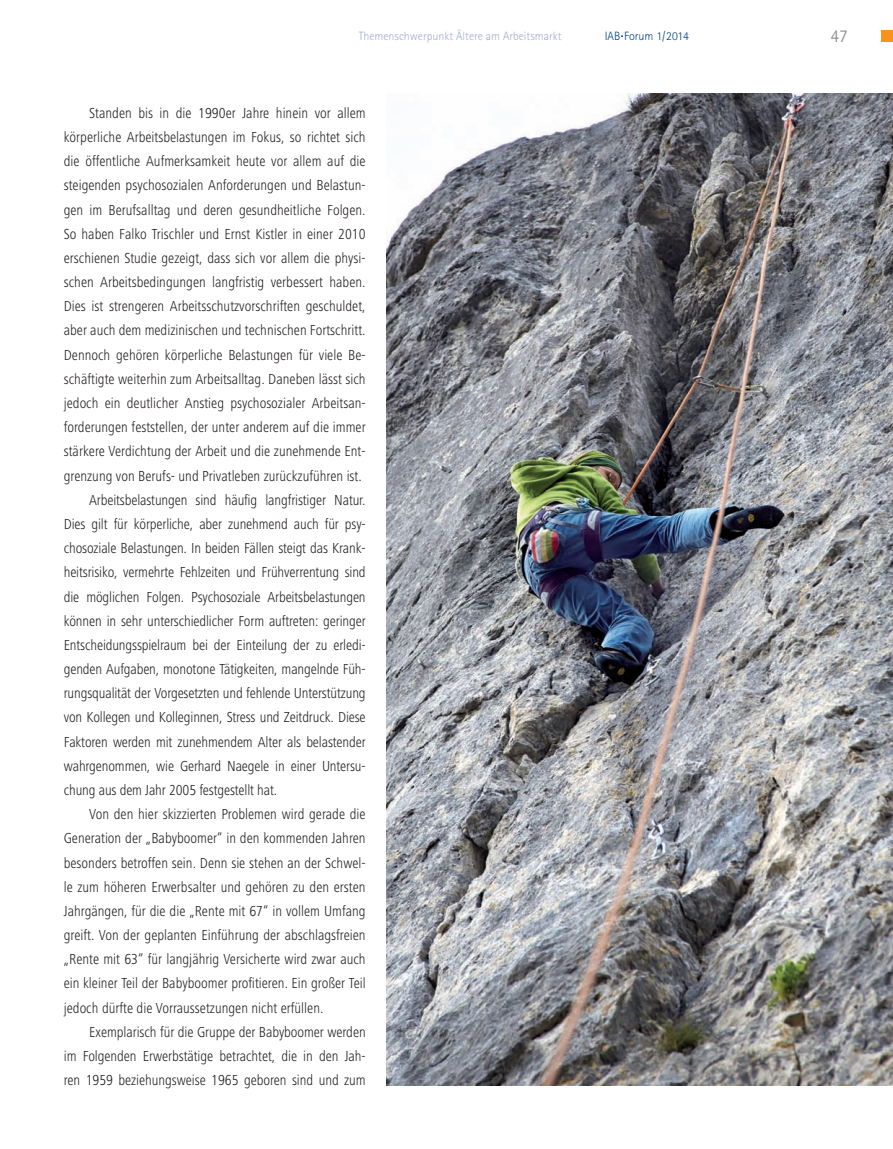
<style>
.page{position:relative;width:893px;height:1149px;background:#fff}
.page>*{position:absolute;margin:0;border:0;box-sizing:border-box;transform-origin:0 0}
.t1{font:300 18px "Rotis Sans Serif";color:#808285}
.t2{font:300 condensed 15px "Frutiger Next LT";color:#231f20}
.t3{font:300 12px "Rotis Sans Serif";color:#a0acce}
.t4{font:300 12px "Rotis Sans Serif";color:#014081}
</style>
<div class="page">
<div style="left:881px;top:30px;width:12px;height:12px;background:#f7931d"></div>
<img style="left:387px;top:94px;width:506px;height:990px">
<p class="t3" style="left:359px;top:32px;width:204px">Themenschwerpunkt Ältere am Arbeitsmarkt</p>
<p class="t4" style="left:605px;top:32px;width:86px">IAB<sup>.</sup> Forum 1/2014</p>
<p class="t1" style="left:830px;top:30px;width:19px">47</p>
<p class="t2" style="left:89px;top:107px;width:278px">Standen bis in die 1990er Jahre hinein vor allem</p>
<p class="t2" style="left:64px;top:131px;width:303px">körperliche Arbeitsbelastungen im Fokus, so richtet sich</p>
<p class="t2" style="left:64px;top:155px;width:303px">die öffentliche Aufmerksamkeit heute vor allem auf die</p>
<p class="t2" style="left:64px;top:180px;width:303px">steigenden psychosozialen Anforderungen und Belastun-</p>
<p class="t2" style="left:64px;top:204px;width:303px">gen im Berufsalltag und deren gesundheitliche Folgen.</p>
<p class="t2" style="left:64px;top:228px;width:303px">So haben Falko Trischler und Ernst Kistler in einer 2010</p>
<p class="t2" style="left:64px;top:252px;width:303px">erschienen Studie gezeigt, dass sich vor allem die physi-</p>
<p class="t2" style="left:64px;top:276px;width:303px">schen Arbeitsbedingungen langfristig verbessert haben.</p>
<p class="t2" style="left:64px;top:300px;width:303px">Dies ist strengeren Arbeitsschutzvorschriften geschuldet,</p>
<p class="t2" style="left:64px;top:325px;width:303px">aber auch dem medizinischen und technischen Fortschritt.</p>
<p class="t2" style="left:64px;top:349px;width:303px">Dennoch gehören körperliche Belastungen für viele Be-</p>
<p class="t2" style="left:64px;top:373px;width:303px">schäftigte weiterhin zum Arbeitsalltag. Daneben lässt sich</p>
<p class="t2" style="left:64px;top:397px;width:303px">jedoch ein deutlicher Anstieg psychosozialer Arbeitsan-</p>
<p class="t2" style="left:64px;top:421px;width:303px">forderungen feststellen, der unter anderem auf die immer</p>
<p class="t2" style="left:64px;top:445px;width:303px">stärkere Verdichtung der Arbeit und die zunehmende Ent-</p>
<p class="t2" style="left:64px;top:470px;width:300px">grenzung von Berufs- und Privatleben zurückzuführen ist.</p>
<p class="t2" style="left:89px;top:494px;width:278px">Arbeitsbelastungen sind häufig langfristiger Natur.</p>
<p class="t2" style="left:64px;top:518px;width:303px">Dies gilt für körperliche, aber zunehmend auch für psy-</p>
<p class="t2" style="left:64px;top:542px;width:303px">chosoziale Belastungen. In beiden Fällen steigt das Krank-</p>
<p class="t2" style="left:64px;top:566px;width:303px">heitsrisiko, vermehrte Fehlzeiten und Frühverrentung sind</p>
<p class="t2" style="left:64px;top:590px;width:303px">die möglichen Folgen. Psychosoziale Arbeitsbelastungen</p>
<p class="t2" style="left:64px;top:615px;width:303px">können in sehr unterschiedlicher Form auftreten: geringer</p>
<p class="t2" style="left:64px;top:639px;width:303px">Entscheidungsspielraum bei der Einteilung der zu erledi-</p>
<p class="t2" style="left:64px;top:663px;width:303px">genden Aufgaben, monotone Tätigkeiten, mangelnde Füh-</p>
<p class="t2" style="left:64px;top:687px;width:303px">rungsqualität der Vorgesetzten und fehlende Unterstützung</p>
<p class="t2" style="left:64px;top:711px;width:303px">von Kollegen und Kolleginnen, Stress und Zeitdruck. Diese</p>
<p class="t2" style="left:64px;top:735px;width:303px">Faktoren werden mit zunehmendem Alter als belastender</p>
<p class="t2" style="left:64px;top:760px;width:303px">wahrgenommen, wie Gerhard Naegele in einer Untersu-</p>
<p class="t2" style="left:64px;top:784px;width:215px">chung aus dem Jahr 2005 festgestellt hat.</p>
<p class="t2" style="left:89px;top:808px;width:278px">Von den hier skizzierten Problemen wird gerade die</p>
<p class="t2" style="left:64px;top:832px;width:303px">Generation der „Babyboomer“ in den kommenden Jahren</p>
<p class="t2" style="left:64px;top:856px;width:303px">besonders betroffen sein. Denn sie stehen an der Schwel-</p>
<p class="t2" style="left:64px;top:880px;width:303px">le zum höheren Erwerbsalter und gehören zu den ersten</p>
<p class="t2" style="left:64px;top:905px;width:303px">Jahrgängen, für die die „Rente mit 67“ in vollem Umfang</p>
<p class="t2" style="left:64px;top:929px;width:303px">greift. Von der geplanten Einführung der abschlagsfreien</p>
<p class="t2" style="left:64px;top:953px;width:303px">„Rente mit 63“ für langjährig Versicherte wird zwar auch</p>
<p class="t2" style="left:64px;top:977px;width:303px">ein kleiner Teil der Babyboomer profitieren. Ein großer Teil</p>
<p class="t2" style="left:64px;top:1001px;width:261px">jedoch dürfte die Vorraussetzungen nicht erfüllen.</p>
<p class="t2" style="left:89px;top:1025px;width:278px">Exemplarisch für die Gruppe der Babyboomer werden</p>
<p class="t2" style="left:64px;top:1050px;width:303px">im Folgenden Erwerbstätige betrachtet, die in den Jah-</p>
<p class="t2" style="left:64px;top:1074px;width:303px">ren 1959 beziehungsweise 1965 geboren sind und zum</p>
</div>
